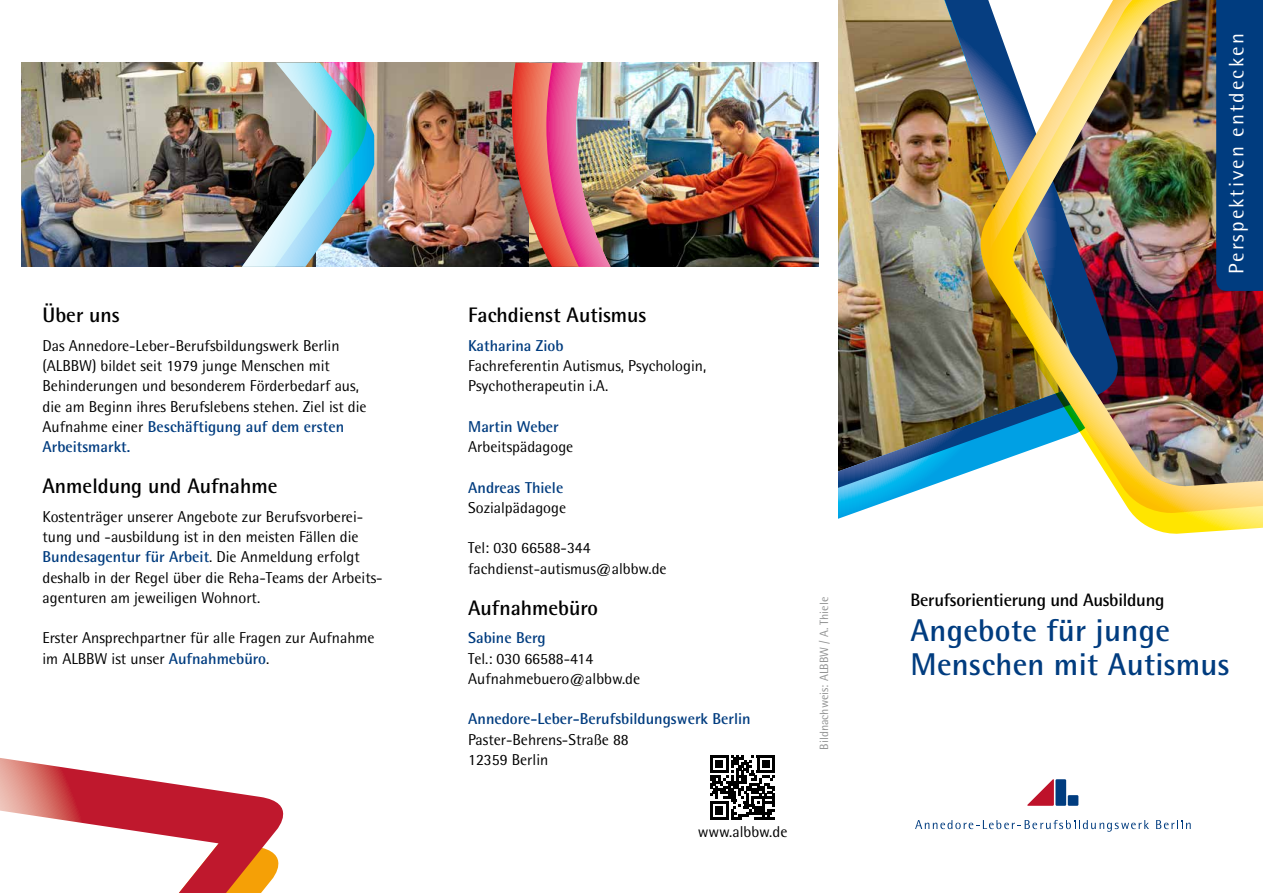
<style>
.page{position:relative;width:1263px;height:893px;background:#fff}
.page>*{position:absolute;margin:0;border:0;box-sizing:border-box;transform-origin:0 0}
.t1{font:700 31.5px/34.5px "Rotis Semi Sans";letter-spacing:.01em;color:#003c7f}
.t2{font:700 21px "Rotis Semi Sans";color:#000}
.t3{font:21px "Rotis Semi Sans";letter-spacing:.1em;color:#fff}
.t4{font:700 18px "Rotis Semi Sans";letter-spacing:-.015em;color:#000}
.t5{font:15.75px/20.2px "Rotis Semi Sans";color:#000}
.t6{font:700 15.75px "Rotis Semi Sans";color:#003c7f}
.t7{font:12px "Rotis Semi Sans";color:#919292}
.s1{font-weight:700;color:#003c7f}
</style>
<div class="page">
<img style="left:838px;top:0;width:133px;height:519px">
<img style="left:971px;top:0;width:7px;height:472px">
<img style="left:978px;top:0;width:285px;height:534px">
<img style="left:374px;top:63px;width:138px;height:204px">
<svg style="left:710px;top:755px;width:65px;height:64px"></svg>
<img style="left:611px;top:63px;width:208px;height:204px">
<img style="left:21px;top:63px;width:99px;height:204px">
<img style="left:120px;top:63px;width:254px;height:204px">
<img style="left:512px;top:63px;width:99px;height:204px">
<svg style="left:0;top:758px;width:284px;height:135px"></svg>
<div style="left:1216px;top:0;width:47px;height:291px;background:#003c7f"></div>
<div style="left:1068px;top:795px;width:10px;height:11px;background:#003c7f"></div>
<div style="left:1055px;top:779px;width:11px;height:27px;background:#003c7f"></div>
<svg style="left:1027px;top:779px;width:27px;height:27px"></svg>
<svg style="left:915px;top:820px;width:234px;height:12px"></svg>
<svg style="left:1156px;top:820px;width:35px;height:9px"></svg>
<h2 class="t2" style="left:43px;top:302px;width:79px">Über uns</h2>
<p class="t5" style="left:43px;top:335px;width:326px">Das Annedore-Leber-Berufsbildungswerk Berlin (ALBBW) bildet seit 1979 junge Menschen mit Behinderungen und besonderem Förderbedarf aus, die am Beginn ihres Berufslebens stehen. Ziel ist die Aufnahme einer <span class="s1">Beschäftigung auf dem ersten Arbeitsmarkt.</span></p>
<h2 class="t2" style="left:43px;top:473px;width:236px">Anmeldung und Aufnahme</h2>
<p class="t5" style="left:43px;top:506px;width:342px">Kostenträger unserer Angebote zur Berufsvorberei&shy;tung und -ausbildung ist in den meisten Fällen die <span class="s1">Bundesagentur für Arbeit</span>. Die Anmeldung erfolgt deshalb in der Regel über die Reha-Teams der Arbeits&shy;agenturen am jeweiligen Wohnort.</p>
<p class="t5" style="left:43px;top:628px;width:334px">Erster Ansprechpartner für alle Fragen zur Aufnahme im ALBBW ist unser <span class="s1">Aufnahmebüro</span>.</p>
<h2 class="t2" style="left:468px;top:302px;width:180px">Fachdienst Autismus</h2>
<p class="t6" style="left:468px;top:336px;width:97px">Katharina Ziob</p>
<p class="t5" style="left:468px;top:355px;width:240px">Fachreferentin Autismus, Psychologin,<br>Psychotherapeutin i.A.</p>
<p class="t6" style="left:468px;top:417px;width:92px">Martin Weber</p>
<p class="t5" style="left:468px;top:436px;width:107px">Arbeitspädagoge</p>
<p class="t6" style="left:468px;top:478px;width:97px">Andreas Thiele</p>
<p class="t5" style="left:468px;top:497px;width:99px">Sozialpädagoge</p>
<p class="t5" style="left:468px;top:538px;width:200px">Tel: 030 66588-344 fachdienst-autismus@albbw.de</p>
<h2 class="t2" style="left:468px;top:595px;width:131px">Aufnahmebüro</h2>
<p class="t6" style="left:468px;top:628px;width:79px">Sabine Berg</p>
<p class="t5" style="left:468px;top:648px;width:174px">Tel.: 030 66588-414<br>Aufnahmebuero@albbw.de</p>
<p class="t6" style="left:468px;top:709px;width:284px">Annedore-Leber-Berufsbildungswerk Berlin</p>
<p class="t5" style="left:468px;top:729px;width:162px">Paster-Behrens-Straße 88<br>12359 Berlin</p>
<p class="t5" style="left:698px;top:821px;width:91px">www.albbw.de</p>
<p class="t7" style="left:817px;top:750px;width:154px;rotate:-90deg">Bildnachweis: ALBBW / A. Thiele</p>
<h2 class="t3" style="left:1224px;top:274px;width:242px;rotate:-90deg">Perspektiven entdecken</h2>
<p class="t4" style="left:910px;top:589px;width:255px">Berufsorientierung und Ausbildung</p>
<h1 class="t1" style="left:910px;top:612px;width:321px">Angebote für junge<br>Menschen mit Autismus</h1>
</div>
